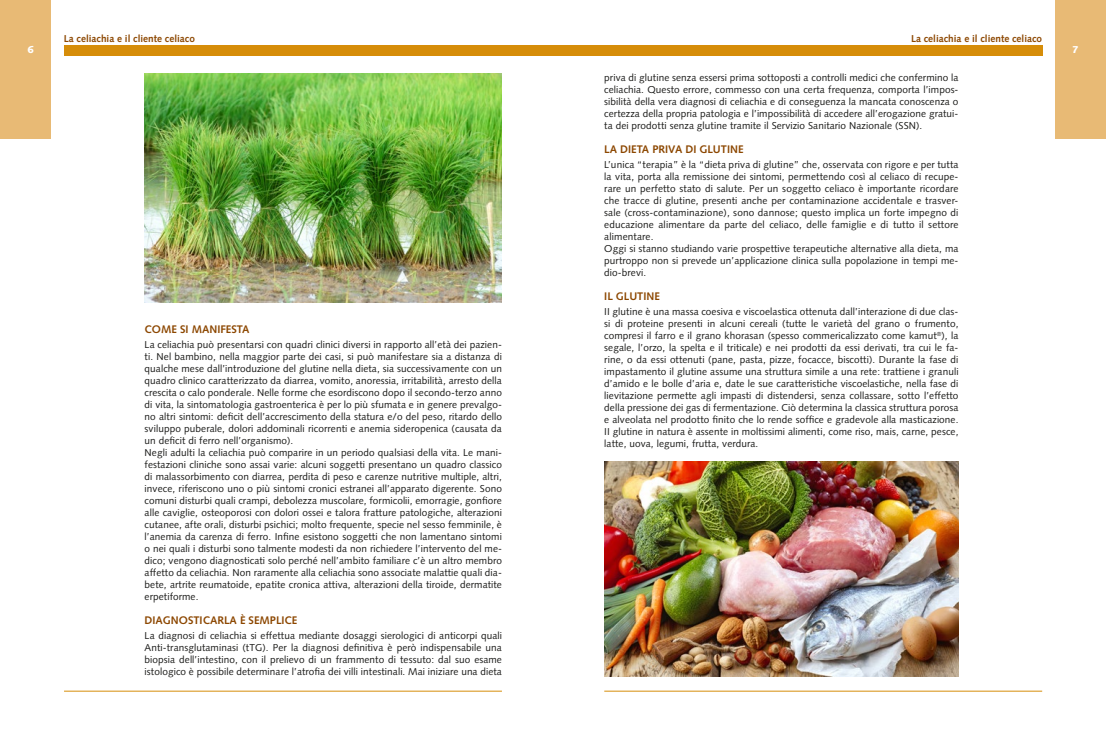
<style>
.page{position:relative;width:1106px;height:738px;background:#fff}
.page>*{position:absolute;margin:0;border:0;box-sizing:border-box;transform-origin:0 0}
.Secondo_livello_Gesl{font:700 11px "Syntax LT Std";color:#8c4700}
.Fascicolo_testo{font:10px/12px "Syntax LT Std";letter-spacing:.01em;color:#1a1a18;text-align:justify}
.t1{font:700 10px "Syntax LT Std";color:#8c4700}
.t2{font:900 10px "Syntax LT Std";color:#fff}
</style>
<div class="page">
<div style="left:1054px;top:0;width:52px;height:138px;background:#e8ba75"></div>
<div style="left:64px;top:46px;width:978px;height:10px;background:#d68d09"></div>
<div style="left:0;top:0;width:51px;height:138px;background:#e8ba75"></div>
<hr style="left:604px;top:690px;width:438px;height:1px;background:#d68d09">
<hr style="left:64px;top:690px;width:438px;height:1px;background:#d68d09">
<img style="left:145px;top:74px;width:357px;height:228px">
<img style="left:604px;top:461px;width:354px;height:215px">
<p class="t1" style="left:64px;top:32px;width:133px">La celiachia e il cliente celiaco</p>
<p class="t1" style="left:911px;top:32px;width:133px">La celiachia e il cliente celiaco</p>
<p class="t2" style="left:27px;top:44px;width:8px">6</p>
<p class="t2" style="left:1072px;top:44px;width:8px">7</p>
<p class="Secondo_livello_Gesl" style="left:145px;top:323px;width:106px">COME SI MANIFESTA</p>
<p class="Fascicolo_testo" style="left:145px;top:338px;width:359px">La celiachia può presentarsi con quadri clinici diversi in rapporto all’età dei pazien&shy;ti. Nel bambino, nella maggior parte dei casi, si può manifestare sia a distanza di qualche mese dall’introduzione del glutine nella dieta, sia successivamente con un quadro clinico caratterizzato da diarrea, vomito, anoressia, irritabilità, arresto della crescita o calo ponderale. Nelle forme che esordiscono dopo il secondo-terzo anno di vita, la sintomatologia gastroenterica è per lo più sfumata e in genere prevalgo&shy;no altri sintomi: deficit dell’accrescimento della statura e/o del peso, ritardo dello sviluppo puberale, dolori addominali ricorrenti e anemia sideropenica (causata da un deficit di ferro nell’organismo).</p>
<p class="Fascicolo_testo" style="left:145px;top:446px;width:359px">Negli adulti la celiachia può comparire in un periodo qualsiasi della vita. Le mani&shy;festazioni cliniche sono assai varie: alcuni soggetti presentano un quadro classico di malassorbimento con diarrea, perdita di peso e carenze nutritive multiple, altri, invece, riferiscono uno o più sintomi cronici estranei all’apparato digerente. Sono comuni disturbi quali crampi, debolezza muscolare, formicolii, emorragie, gonfiore alle caviglie, osteoporosi con dolori ossei e talora fratture patologiche, alterazioni cutanee, afte orali, disturbi psichici; molto frequente, specie nel sesso femminile, è l’anemia da carenza di ferro. Infine esistono soggetti che non lamentano sintomi o nei quali i disturbi sono talmente modesti da non richiedere l’intervento del me&shy;dico; vengono diagnosticati solo perché nell’ambito familiare c’è un altro membro affetto da celiachia. Non raramente alla celiachia sono associate malattie quali dia&shy;bete, artrite reumatoide, epatite cronica attiva, alterazioni della tiroide, dermatite erpetiforme.</p>
<p class="Secondo_livello_Gesl" style="left:145px;top:613px;width:154px">DIAGNOSTICARLA È SEMPLICE</p>
<p class="Fascicolo_testo" style="left:145px;top:629px;width:359px">La diagnosi di celiachia si effettua mediante dosaggi sierologici di anticorpi quali Anti-transglutaminasi (tTG). Per la diagnosi definitiva è però indispensabile una biopsia dell’intestino, con il prelievo di un frammento di tessuto: dal suo esame istologico è possibile determinare l’atrofia dei villi intestinali. Mai iniziare una dieta</p>
<p class="Fascicolo_testo" style="left:604px;top:72px;width:356px">priva di glutine senza essersi prima sottoposti a controlli medici che confermino la celiachia. Questo errore, commesso con una certa frequenza, comporta l’impos&shy;sibilità della vera diagnosi di celiachia e di conseguenza la mancata conoscenza o certezza della propria patologia e l’impossibilità di accedere all’erogazione gratui&shy;ta dei prodotti senza glutine tramite il Servizio Sanitario Nazionale (SSN).</p>
<p class="Secondo_livello_Gesl" style="left:604px;top:143px;width:141px">LA DIETA PRIVA DI GLUTINE</p>
<p class="Fascicolo_testo" style="left:604px;top:159px;width:356px">L’unica “terapia” è la “dieta priva di glutine” che, osservata con rigore e per tutta la vita, porta alla remissione dei sintomi, permettendo così al celiaco di recupe&shy;rare un perfetto stato di salute. Per un soggetto celiaco è importante ricordare che tracce di glutine, presenti anche per contaminazione accidentale e trasver&shy;sale (cross-contaminazione), sono dannose; questo implica un forte impegno di educazione alimentare da parte del celiaco, delle famiglie e di tutto il settore alimentare.</p>
<p class="Fascicolo_testo" style="left:604px;top:243px;width:356px">Oggi si stanno studiando varie prospettive terapeutiche alternative alla dieta, ma purtroppo non si prevede un’applicazione clinica sulla popolazione in tempi me&shy;dio-brevi.</p>
<p class="Secondo_livello_Gesl" style="left:604px;top:290px;width:57px">IL GLUTINE</p>
<p class="Fascicolo_testo" style="left:604px;top:305px;width:356px">II glutine è una massa coesiva e viscoelastica ottenuta dall’interazione di due clas&shy;si di proteine presenti in alcuni cereali (tutte le varietà del grano o frumento, compresi il farro e il grano khorasan (spesso commericalizzato come kamut<sup>®</sup>), la segale, l’orzo, la spelta e il triticale) e nei prodotti da essi derivati, tra cui le fa&shy;rine, o da essi ottenuti (pane, pasta, pizze, focacce, biscotti). Durante la fase di impastamento il glutine assume una struttura simile a una rete: trattiene i granuli d’amido e le bolle d’aria e, date le sue caratteristiche viscoelastiche, nella fase di lievitazione permette agli impasti di distendersi, senza collassare, sotto l’effetto della pressione dei gas di fermentazione. Ciò determina la classica struttura porosa e alveolata nel prodotto finito che lo rende soffice e gradevole alla masticazione.<br>II glutine in natura è assente in moltissimi alimenti, come riso, mais, carne, pesce, latte, uova, legumi, frutta, verdura.</p>
</div>
